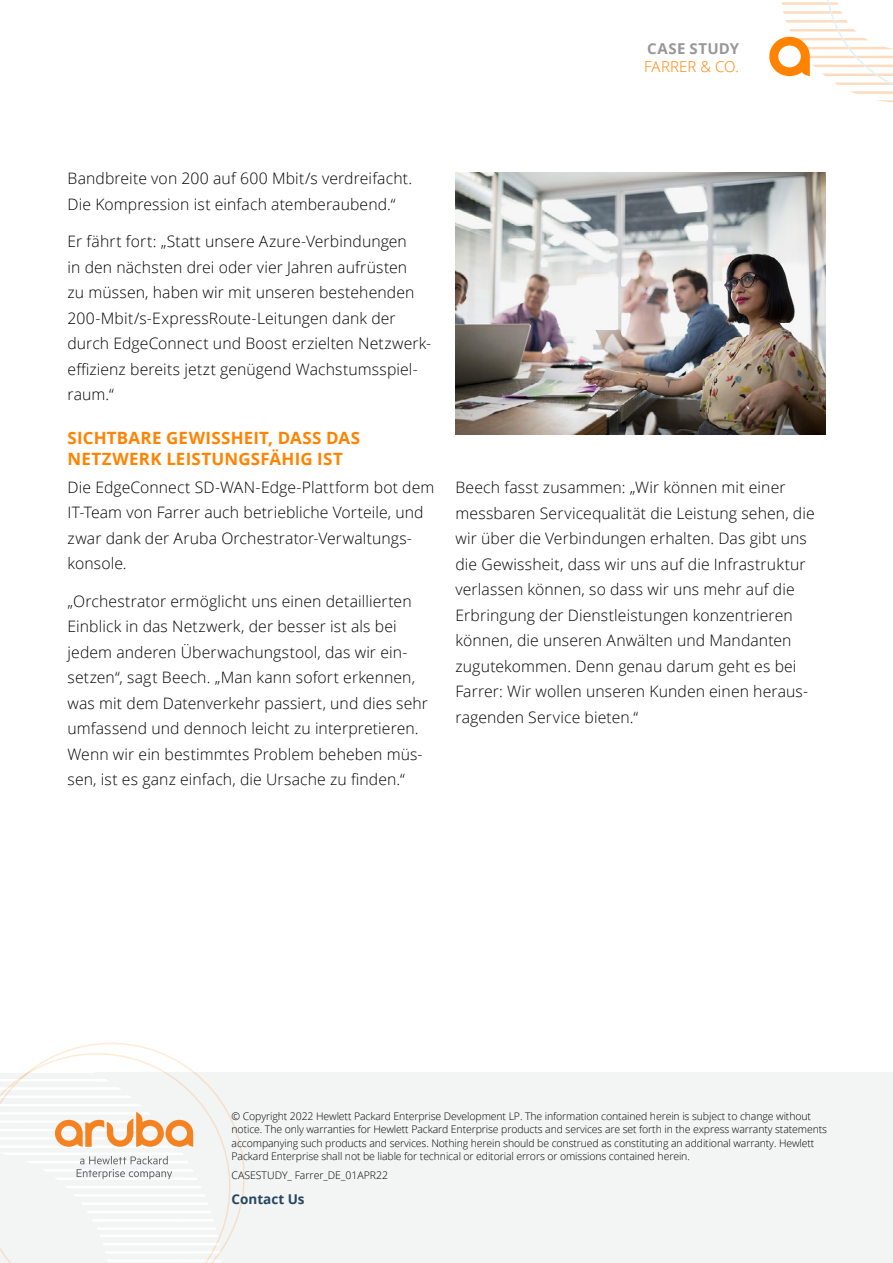
<style>
.page{position:relative;width:893px;height:1263px;background:#fff}
.page>*{position:absolute;margin:0;border:0;box-sizing:border-box;transform-origin:0 0}
.t1{font:700 16.95px/21px "Open Sans";letter-spacing:.015em;color:#ff8300}
.t2{font:300 15.75px/25.5px "Open Sans";letter-spacing:.005em;color:#000}
.t3{font:300 15px "Open Sans";letter-spacing:.01em;color:#ff8300}
.t4{font:700 15px "Open Sans";letter-spacing:.02em;color:#999899}
.t5{font:700 13.5px "Open Sans";color:#274661}
.t6{font:300 10.5px/13.5px "Open Sans";letter-spacing:-.01em;color:#000}
</style>
<div class="page">
<div style="left:0;top:1072px;width:893px;height:191px;background:#f3f4f4"></div>
<svg style="left:0;top:1095px;width:245px;height:168px"></svg>
<svg style="left:0;top:1042px;width:217px;height:195px"></svg>
<svg style="left:769px;top:0;width:124px;height:103px"></svg>
<img style="left:455px;top:173px;width:370px;height:261px">
<p class="t4" style="left:647px;top:38px;width:93px">CASE STUDY</p>
<p class="t3" style="left:644px;top:57px;width:97px">FARRER &amp; CO.</p>
<p class="t2" style="left:68px;top:166px;width:346px">Bandbreite von 200 auf 600 Mbit/s verdreifacht.<br>Die Kompression ist einfach atemberaubend.“</p>
<p class="t2" style="left:68px;top:228px;width:365px">Er fährt fort: „Statt unsere Azure-Verbindungen<br>in den nächsten drei oder vier Jahren aufrüsten<br>zu müssen, haben wir mit unseren bestehenden 200-Mbit/s-ExpressRoute-Leitungen dank der durch EdgeConnect und Boost erzielten Netzwerk&shy;effizienz bereits jetzt genügend Wachstumsspiel&shy;raum.“</p>
<p class="t1" style="left:68px;top:427px;width:294px">SICHTBARE GEWISSHEIT, DASS DAS<br>NETZWERK LEISTUNGSFÄHIG IST</p>
<p class="t2" style="left:68px;top:474px;width:368px">Die EdgeConnect SD-WAN-Edge-Plattform bot dem IT-Team von Farrer auch betriebliche Vorteile, und zwar dank der Aruba Orchestrator-Verwaltungs&shy;konsole.</p>
<p class="t2" style="left:68px;top:588px;width:362px">„Orchestrator ermöglicht uns einen detaillierten Einblick in das Netzwerk, der besser ist als bei jedem anderen Überwachungstool, das wir ein&shy;setzen“, sagt Beech. „Man kann sofort erkennen, was mit dem Datenverkehr passiert, und dies sehr umfassend und dennoch leicht zu interpretieren.<br>Wenn wir ein bestimmtes Problem beheben müs&shy;sen, ist es ganz einfach, die Ursache zu finden.“</p>
<p class="t2" style="left:455px;top:474px;width:361px">Beech fasst zusammen: „Wir können mit einer messbaren Servicequalität die Leistung sehen, die wir über die Verbindungen erhalten. Das gibt uns die Gewissheit, dass wir uns auf die Infrastruktur verlassen können, so dass wir uns mehr auf die Erbringung der Dienstleistungen konzentrieren können, die unseren Anwälten und Mandanten zugutekommen. Denn genau darum geht es bei Farrer: Wir wollen unseren Kunden einen heraus&shy;ragenden Service bieten.“</p>
<p class="t6" style="left:232px;top:1109px;width:597px">© Copyright 2022 Hewlett Packard Enterprise Development LP. The information contained herein is subject to change without notice. The only warranties for Hewlett Packard Enterprise products and services are set forth in the express warranty statements accompanying such products and services. Nothing herein should be construed as constituting an additional warranty. Hewlett Packard Enterprise shall not be liable for technical or editorial errors or omissions contained herein.</p>
<p class="t6" style="left:232px;top:1168px;width:158px">CASESTUDY_ Farrer_DE_01APR22</p>
<p class="t5" style="left:232px;top:1190px;width:75px">Contact Us</p>
</div>
